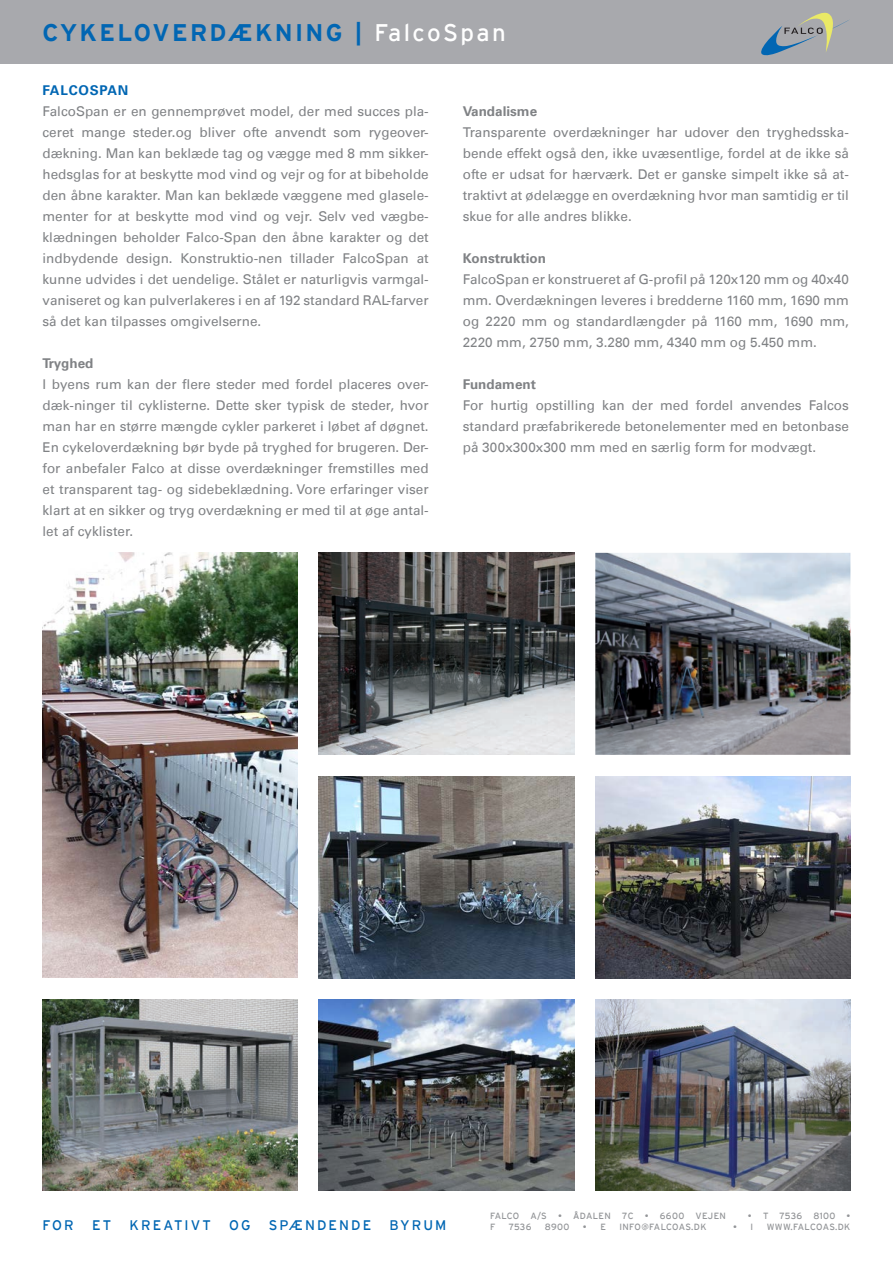
<style>
.page{position:relative;width:893px;height:1263px;background:#fff}
.page>*{position:absolute;margin:0;border:0;box-sizing:border-box;transform-origin:0 0}
.Normaal{font:700 24px "Interstate";letter-spacing:.1em;color:#0166b3}
.t1{font:13.8px "Interstate";letter-spacing:.15em;color:#0166b3}
.t2{font:13.5px/21px "Univers LT";color:#808285;text-align:justify}
.t3{font:700 13.5px "Univers LT";color:#808285}
.t4{font:700 13.5px "Univers LT";letter-spacing:.06em;color:#0166b3}
.t5{font:9px "Interstate";letter-spacing:.04em;color:#939598}
.s1{font-weight:400;color:#fff}
</style>
<div class="page">
<img style="left:43px;top:999px;width:255px;height:192px">
<div style="left:0;top:0;width:893px;height:64px;background:#a8a9ad"></div>
<svg style="left:761px;top:12px;width:88px;height:44px"></svg>
<img style="left:43px;top:553px;width:255px;height:425px">
<img style="left:595px;top:553px;width:255px;height:202px">
<img style="left:319px;top:553px;width:255px;height:202px">
<img style="left:595px;top:776px;width:255px;height:202px">
<img style="left:319px;top:776px;width:255px;height:202px">
<img style="left:319px;top:999px;width:255px;height:192px">
<img style="left:595px;top:999px;width:255px;height:192px">
<p class="Normaal" style="left:43px;top:19px;width:465px">CYKELOVERDÆKNING | <span class="s1">FalcoSpan</span></p>
<p class="t4" style="left:43px;top:82px;width:87px">FALCOSPAN</p>
<p class="t2" style="left:43px;top:101px;width:388px">FalcoSpan er en gennemprøvet model, der med succes pla&shy;ceret mange steder.og bliver ofte anvendt som rygeover&shy;dækning. Man kan beklæde tag og vægge med 8 mm sikker&shy;hedsglas for at beskytte mod vind og vejr og for at bibeholde den åbne karakter. Man kan beklæde væggene med glasele&shy;menter for at beskytte mod vind og vejr. Selv ved vægbe&shy;klædningen beholder Falco-Span den åbne karakter og det indbydende design. Konstruktio-nen tillader FalcoSpan at kunne udvides i det uendelige. Stålet er naturligvis varmgal&shy;vaniseret og kan pulverlakeres i en af 192 standard RAL-farver så det kan tilpasses omgivelserne.</p>
<p class="t3" style="left:43px;top:355px;width:52px">Tryghed</p>
<p class="t2" style="left:43px;top:374px;width:388px">I byens rum kan der flere steder med fordel placeres over&shy;dæk-ninger til cyklisterne. Dette sker typisk de steder, hvor man har en større mængde cykler parkeret i løbet af døgnet.<br>En cykeloverdækning bør byde på tryghed for brugeren. Der&shy;for anbefaler Falco at disse overdækninger fremstilles med et transparent tag- og sidebeklædning. Vore erfaringer viser klart at en sikker og tryg overdækning er med til at øge antal&shy;let af cyklister.</p>
<p class="t3" style="left:463px;top:103px;width:76px">Vandalisme</p>
<p class="t2" style="left:463px;top:122px;width:388px">Transparente overdækninger har udover den tryghedsska&shy;bende effekt også den, ikke uvæsentlige, fordel at de ikke så ofte er udsat for hærværk. Det er ganske simpelt ikke så at&shy;traktivt at ødelægge en overdækning hvor man samtidig er til skue for alle andres blikke.</p>
<p class="t3" style="left:463px;top:250px;width:85px">Konstruktion</p>
<p class="t2" style="left:463px;top:269px;width:388px">FalcoSpan er konstrueret af G-profil på 120x120 mm og 40x40 mm. Overdækningen leveres i bredderne 1160 mm, 1690 mm og 2220 mm og standardlængder på 1160 mm, 1690 mm, 2220 mm, 2750 mm, 3.280 mm, 4340 mm og 5.450 mm.</p>
<p class="t3" style="left:463px;top:376px;width:75px">Fundament</p>
<p class="t2" style="left:463px;top:395px;width:388px">For hurtig opstilling kan der med fordel anvendes Falcos standard præfabrikerede betonelementer med en betonbase på 300x300x300 mm med en særlig form for modvægt.</p>
<p class="t5" style="left:490px;top:1211px;width:237px">FALCO A/S • ÅDALEN 7C • 6600 VEJEN</p>
<p class="t5" style="left:748px;top:1211px;width:104px">• T 7536 8100 •</p>
<p class="t1" style="left:43px;top:1217px;width:33px">FOR</p>
<p class="t1" style="left:92px;top:1217px;width:21px">ET</p>
<p class="t1" style="left:129px;top:1217px;width:83px">KREATIVT</p>
<p class="t1" style="left:229px;top:1217px;width:23px">OG</p>
<p class="t1" style="left:269px;top:1217px;width:104px">SPÆNDENDE</p>
<p class="t1" style="left:390px;top:1217px;width:58px">BYRUM</p>
<p class="t5" style="left:490px;top:1222px;width:7px">F</p>
<p class="t5" style="left:509px;top:1222px;width:24px">7536</p>
<p class="t5" style="left:545px;top:1222px;width:26px">8900</p>
<p class="t5" style="left:583px;top:1222px;width:24px">• E</p>
<p class="t5" style="left:619px;top:1222px;width:89px">INFO@FALCOAS.DK</p>
<p class="t5" style="left:733px;top:1222px;width:22px">• I</p>
<p class="t5" style="left:767px;top:1222px;width:85px">WWW.FALCOAS.DK</p>
</div>
